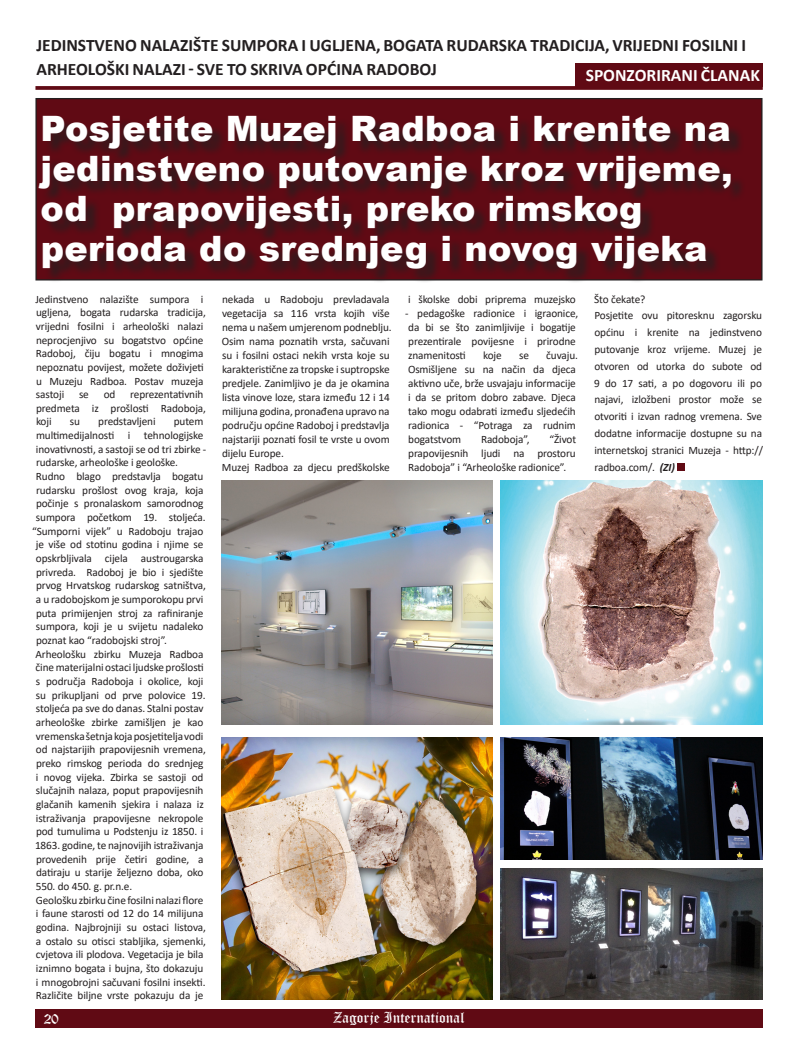
<style>
.page{position:relative;width:798px;height:1063px;background:#fff}
.page>*{position:absolute;margin:0;border:0;box-sizing:border-box;transform-origin:0 0}
.t1{font:900 35px/40px "Arial";letter-spacing:.01em;color:#fff}
.t2{font:700 17.5px/23.8px "Calibri";color:#231f20}
.t3{font:700 17.5px "Calibri";color:#fff}
.t4{font:15px "Old English Text";color:#fff}
.t5{font:11.25px/13.6px "Calibri";letter-spacing:-.01em;color:#231f20}
.s1{font-weight:700;font-style:italic}
</style>
<div class="page">
<div style="left:35px;top:1009px;width:727px;height:19px;background:#600a14"></div>
<div style="left:36px;top:99px;width:725px;height:181px;background:#600a14"></div>
<div style="left:41px;top:118px;width:705px;height:165px;background:#231f20;opacity:.75"></div>
<svg style="left:35px;top:86px;width:727px;height:4px;background:#691821"></svg>
<div style="left:677px;top:464px;width:7px;height:7px;background:#600a14"></div>
<img style="left:221px;top:480px;width:271px;height:245px">
<img style="left:221px;top:737px;width:271px;height:262px">
<img style="left:500px;top:737px;width:262px;height:122px">
<img style="left:500px;top:868px;width:262px;height:131px">
<img style="left:500px;top:480px;width:262px;height:245px">
<div style="left:575px;top:63px;width:187px;height:24px;background:#600a14"></div>
<p class="t2" style="left:36px;top:33px;width:711px">JEDINSTVENO NALAZIŠTE SUMPORA I UGLJENA, BOGATA RUDARSKA TRADICIJA, VRIJEDNI FOSILNI I<br>ARHEOLOŠKI NALAZI - SVE TO SKRIVA OPĆINA RADOBOJ</p>
<p class="t3" style="left:585px;top:63px;width:176px">SPONZORIRANI ČLANAK</p>
<p class="t1" style="left:40px;top:107px;width:693px">Posjetite Muzej Radboa i krenite na jedinstveno putovanje kroz vrijeme, od prapovijesti, preko rimskog perioda do srednjeg i novog vijeka</p>
<p class="t5" style="left:35px;top:292px;width:172px">Jedinstveno nalazište sumpora i ugljena, bogata rudarska tradicija, vrijedni fosilni i arheološki nalazi neprocjenjivo su bogatstvo općine<br>Radoboj, čiju bogatu i mnogima nepoznatu povijest, možete doživjeti u Muzeju Radboa. Postav muzeja sastoji</p>
<p class="t5" style="left:594px;top:292px;width:53px">Što čekate?</p>
<p class="t5" style="left:594px;top:307px;width:170px;line-height:16.8px;text-align:justify">Posjetite ovu pitoresknu zagorsku općinu i krenite na jedinstveno putovanje kroz vrijeme. Muzej je otvoren od utorka do subote od 9 do 17 sati, a po dogovoru ili po najavi, izložbeni prostor može se otvoriti i izvan radnog vremena. Sve dodatne informacije dostupne su na internetskoj stranici Muzeja - http:// radboa.com/. <span class="s1">(ZI)</span></p>
<p class="t5" style="left:408px;top:292px;width:169px">i školske dobi priprema muzejsko</p>
<p class="t5" style="left:405px;top:306px;width:175px;line-height:14px">- pedagoške radionice i igraonice, da bi se što zanimljivije i bogatije prezentirale povijesne i prirodne znamenitosti</p>
<p class="t5" style="left:222px;top:292px;width:171px;line-height:14px">nekada u Radoboju prevladavala vegetacija sa 116 vrsta kojih više nema u našem umjerenom podneblju.<br>Osim nama poznatih vrsta, sačuvani su i fosilni ostaci nekih vrsta koje su karakteristične za tropske i suptropske predjele. Zanimljivo je da je okamina lista vinove loze, stara između 12 i 14 milijuna godina, pronađena upravo na području općine Radoboj i predstavlja najstariji poznati fosil te vrste u ovom dijelu Europe.</p>
<p class="t5" style="left:222px;top:460px;width:169px">Muzej Radboa za djecu predškolske</p>
<p class="t5" style="left:408px;top:348px;width:171px;line-height:14px;text-indent:138px">čuvaju.<br>Osmišljene su na način da djeca aktivno uče, brže usvajaju informacije i da se pritom dobro zabave. Djeca tako mogu odabrati između sljedećih radionica - “Potraga za rudnim bogatstvom</p>
<p class="t5" style="left:483px;top:348px;width:20px">koje</p>
<p class="t5" style="left:519px;top:348px;width:11px">se</p>
<p class="t5" style="left:36px;top:387px;width:171px;text-indent:94px">reprezentativnih predmeta iz prošlosti Radoboja, koji</p>
<p class="t5" style="left:79px;top:387px;width:11px">se</p>
<p class="t5" style="left:104px;top:387px;width:13px">od</p>
<p class="t5" style="left:70px;top:415px;width:12px">su</p>
<p class="t5" style="left:98px;top:415px;width:59px">predstavljeni</p>
<p class="t5" style="left:36px;top:415px;width:172px;text-indent:138px">putem multimedijalnosti i tehnologijske inovativnosti, a sastoji se od tri zbirke - rudarske, arheološke i geološke.</p>
<p class="t5" style="left:36px;top:469px;width:169px">Rudno blago predstavlja bogatu</p>
<p class="t5" style="left:36px;top:483px;width:169px">rudarsku prošlost ovog kraja, koja</p>
<p class="t5" style="left:36px;top:497px;width:169px">počinje s pronalaskom samorodnog</p>
<p class="t5" style="left:36px;top:510px;width:171px">sumpora početkom 19. stoljeća.</p>
<p class="t5" style="left:32px;top:524px;width:173px">“Sumporni vijek” u Radoboju trajao</p>
<p class="t5" style="left:36px;top:538px;width:169px">je više od stotinu godina i njime se</p>
<p class="t5" style="left:36px;top:551px;width:169px">opskrbljivala cijela austrougarska</p>
<p class="t5" style="left:36px;top:565px;width:169px">privreda. Radoboj je bio i sjedište</p>
<p class="t5" style="left:36px;top:579px;width:171px">prvog Hrvatskog rudarskog satništva,</p>
<p class="t5" style="left:36px;top:592px;width:169px">a u radobojskom je sumporokopu prvi</p>
<p class="t5" style="left:36px;top:606px;width:169px">puta primijenjen stroj za rafiniranje</p>
<p class="t5" style="left:36px;top:620px;width:169px">sumpora, koji je u svijetu nadaleko</p>
<p class="t5" style="left:36px;top:633px;width:132px">poznat kao “radobojski stroj”.</p>
<p class="t5" style="left:35px;top:647px;width:172px">Arheološku zbirku Muzeja Radboa čine materijalni ostaci ljudske prošlosti s područja Radoboja i okolice, koji su prikupljani od prve polovice 19. stoljeća pa sve do danas. Stalni postav arheološke zbirke zamišljen je kao vremenska šetnja koja posjetitelja vodi od najstarijih prapovijesnih vremena, preko rimskog perioda do srednjeg i novog vijeka. Zbirka se sastoji od slučajnih nalaza, poput prapovijesnih glačanih kamenih sjekira i nalaza iz istraživanja prapovijesne nekropole pod tumulima u Podstenju iz 1850. i 1863. godine, te najnovijih istraživanja provedenih prije četiri godine, a datiraju u starije željezno doba, oko 550. do 450. g. pr.n.e.</p>
<p class="t5" style="left:36px;top:893px;width:172px">Geološku zbirku čine fosilni nalazi flore i faune starosti od 12 do 14 milijuna godina. Najbrojniji su ostaci listova, a ostalo su otisci stabljika, sjemenki, cvjetova ili plodova. Vegetacija je bila iznimno bogata i bujna, što dokazuju i mnogobrojni sačuvani fosilni insekti.<br>Različite biljne vrste pokazuju da je</p>
<p class="t5" style="left:408px;top:432px;width:169px;line-height:14px;text-align:justify;text-indent:141px">“Život prapovijesnih ljudi na prostoru Radoboja” i “Arheološke radionice”.</p>
<p class="t5" style="left:481px;top:432px;width:50px">Radoboja”,</p>
<h3 class="t4" style="left:44px;top:1009px;width:17px">20</h3>
<h3 class="t4" style="left:333px;top:1008px;width:133px">Zagorje International</h3>
</div>
